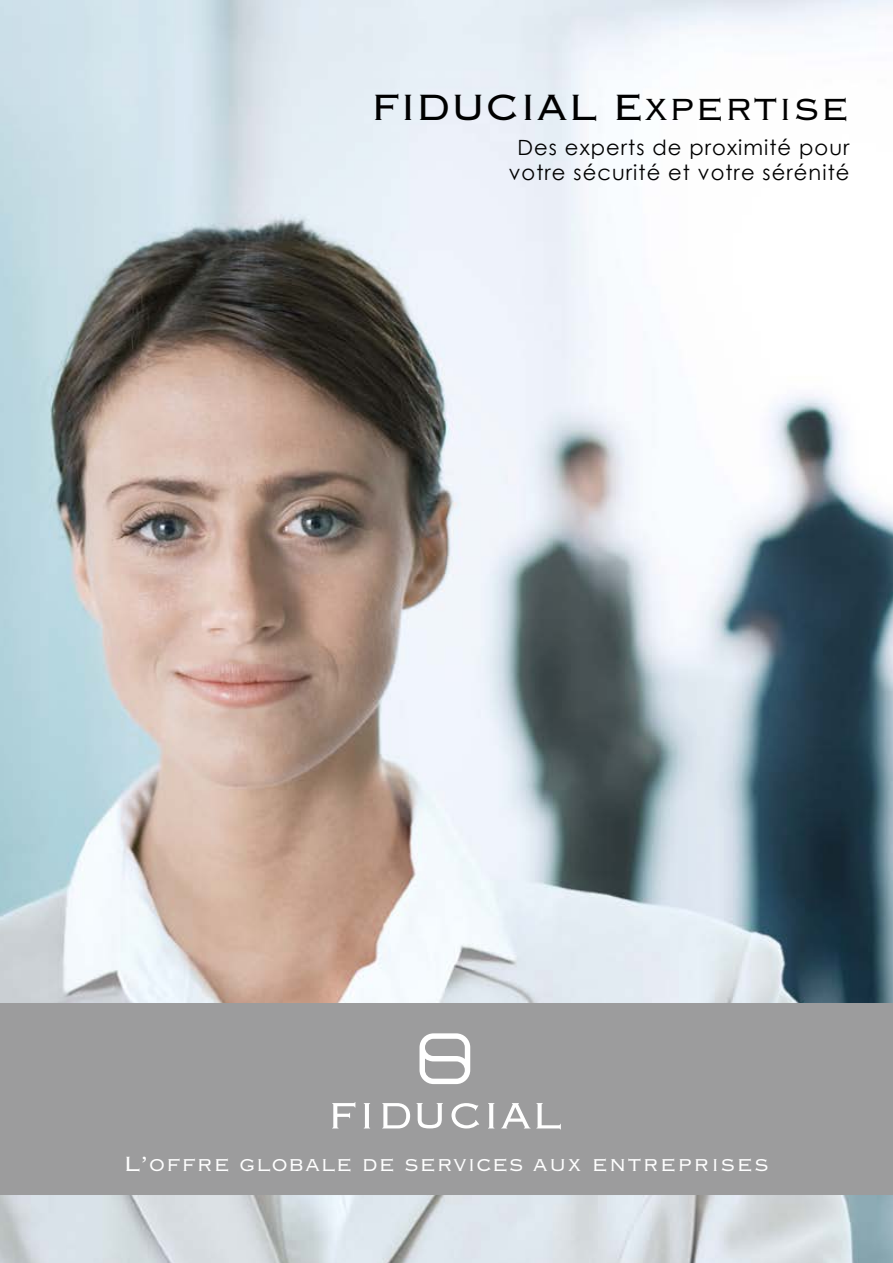
<style>
.page{position:relative;width:893px;height:1263px;background:#fff}
.page>*{position:absolute;margin:0;border:0;box-sizing:border-box;transform-origin:0 0}
.t1{font:48px "Copperplate Thirty Two BC";color:#000}
.t2{font:27px "Copperplate Thirty Two BC";letter-spacing:.015em;color:#fff}
.t3{font:21px/25.2px "Century Gothic";letter-spacing:.05em;color:#000;text-align:center}
</style>
<div class="page">
<img style="left:0;top:0;width:893px;height:1263px">
<div style="left:0;top:1003px;width:893px;height:192px;background:#9c9c9d"></div>
<svg style="left:419px;top:1033px;width:51px;height:51px"></svg>
<svg style="left:332px;top:1102px;width:23px;height:26px"></svg>
<svg style="left:364px;top:1103px;width:6px;height:25px"></svg>
<svg style="left:382px;top:1103px;width:28px;height:25px"></svg>
<svg style="left:416px;top:1103px;width:27px;height:25px"></svg>
<svg style="left:451px;top:1103px;width:28px;height:25px"></svg>
<svg style="left:488px;top:1103px;width:6px;height:25px"></svg>
<svg style="left:501px;top:1103px;width:60px;height:26px"></svg>
<h1 class="t1" style="left:371px;top:84px;width:480px">FIDUCIAL Expertise</h1>
<p class="t3" style="left:509px;top:135px;width:342px">Des experts de proximité pour votre sécurité et votre sérénité</p>
<p class="t2" style="left:124px;top:1150px;width:646px">L’offre globale de services aux entreprises</p>
</div>
